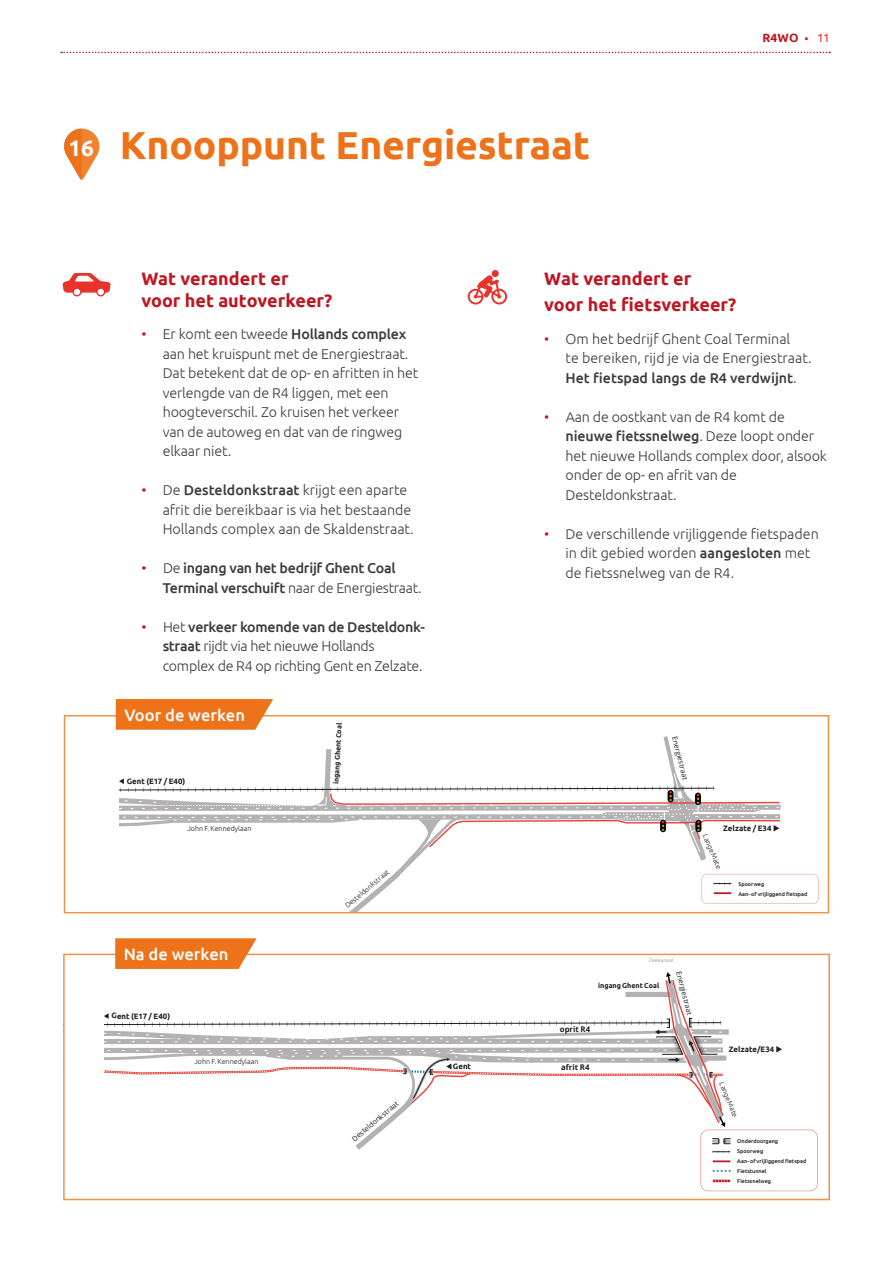
<style>
.page{position:relative;width:893px;height:1263px;background:#fff}
.page>*{position:absolute;margin:0;border:0;box-sizing:border-box;transform-origin:0 0}
.t1{font:700 39px "Ubuntu";letter-spacing:-.005em;color:#ee7219}
.t2{font:700 18px/22.5px "Ubuntu";color:#be1622}
.t3{font:500 16.5px "Ubuntu";color:#fff}
.t4{font:300 14.25px/19.5px "Ubuntu";letter-spacing:-.01em;color:#3c3c3b}
.t5{font:500 14.25px/19.5px "Ubuntu";letter-spacing:-.02em;color:#3c3c3b}
.t6{font:700 12px "Ubuntu";color:#be1622}
.t7{font:700 7.8px "Ubuntu";color:#1d1d1b}
.t8{font:700 7.8px "Open Sans";color:#1d1d1b}
.t9{font:300 7.2px "Ubuntu";color:#1d1d1b}
.t10{font:7.2px "Open Sans";color:#1d1d1b}
.t11{font:700 7.05px "Ubuntu";letter-spacing:.005em;color:#1d1d1b}
.t12{font:500 5.55px/10.1px "Ubuntu";color:#1d1d1b}
.t13{font:5.1px "Open Sans";color:#9c9b9b}
.s1{font-size:22.5px;color:#fff}
.s2{font-family:"Tisa Sans Pro";font-weight:400}
.s3{font-weight:400;color:#e7332a}
.s4{color:#be1622}
.s5{font-weight:500}
.s6{font-weight:300;color:#be1622}
.s7{font-weight:300}
</style>
<div class="page">
<svg style="left:61px;top:52px;width:769px;height:1px"></svg>
<svg style="left:64px;top:129px;width:36px;height:51px"></svg>
<svg style="left:62px;top:273px;width:49px;height:23px"></svg>
<svg style="left:468px;top:270px;width:39px;height:34px"></svg>
<div style="left:64px;top:715px;width:765px;height:198px;border:2px solid #f39147"></div>
<svg style="left:116px;top:699px;width:157px;height:31px;background:#ef7b27"></svg>
<svg style="left:74px;top:1200px;width:241px;height:1px"></svg>
<svg style="left:109px;top:736px;width:710px;height:177px"></svg>
<svg style="left:64px;top:938px;width:753px;height:261px"></svg>
<h1 class="t1" style="left:69px;top:121px;width:523px"><span class="s1">16</span> Knooppunt Energiestraat</h1>
<p class="t6" style="left:762px;top:31px;width:69px">R4WO <span class="s2">∙</span> <span class="s3">11</span></p>
<p class="t2" style="left:141px;top:267px;width:192px">Wat verandert er<br>voor het autoverkeer?</p>
<p class="t4" style="left:163px;top:324px;width:257px;text-indent:-21px"><span class="s4">•</span> Er komt een tweede <span class="s5">Hollands complex </span>aan het kruispunt met de Energiestraat.<br>Dat betekent dat de op- en afritten in het verlengde van de R4 liggen, met een hoogteverschil. Zo kruisen het verkeer van de autoweg en dat van de ringweg elkaar niet.</p>
<p class="t4" style="left:163px;top:480px;width:253px;text-indent:-21px"><span class="s4">•</span> De <span class="s5">Desteldonkstraat</span> krijgt een aparte afrit die bereikbaar is via het bestaande<br>Hollands complex aan de Skaldenstraat.</p>
<p class="t5" style="left:163px;top:558px;width:261px;text-indent:-21px"><span class="s6">•</span> <span class="s7">De</span> ingang van het bedrijf Ghent Coal<br>Terminal verschuift <span class="s7">naar de Energiestraat.</span></p>
<p class="t4" style="left:163px;top:617px;width:264px;text-indent:-21px"><span class="s4">•</span> Het <span class="s5">verkeer komende van de Desteldonk&shy;straat</span> rijdt via het nieuwe Hollands complex de R4 op richting Gent en Zelzate.</p>
<p class="t3" style="left:124px;top:704px;width:122px">Voor de werken</p>
<p class="t7" style="left:127px;top:776px;width:60px">Gent (E17 / E40)</p>
<p class="t9" style="left:187px;top:824px;width:66px">John F. Kennedylaan</p>
<p class="t3" style="left:124px;top:944px;width:106px">Na de werken</p>
<p class="t7" style="left:111px;top:1011px;width:60px">Gent (E17 / E40)</p>
<p class="t9" style="left:194px;top:1057px;width:66px">John F. Kennedylaan</p>
<p class="t11" style="left:332px;top:784px;width:63px;rotate:-87deg">ingang Ghent Coal</p>
<p class="t9" style="left:343px;top:903px;width:57px;rotate:-40deg">Desteldonkstraat</p>
<p class="t10" style="left:350px;top:1136px;width:59px;rotate:-40deg">Desteldonkstraat</p>
<p class="t7" style="left:453px;top:1062px;width:20px">Gent</p>
<p class="t2" style="left:544px;top:265px;width:194px;line-height:26.7px">Wat verandert er<br>voor het fietsverkeer?</p>
<p class="t4" style="left:566px;top:328px;width:248px;text-indent:-21px"><span class="s4">•</span> Om het bedrijf Ghent Coal Terminal<br>te bereiken, rijd je via de Energiestraat.<br><span class="s5">Het fietspad langs de R4 verdwijnt</span>.</p>
<p class="t4" style="left:566px;top:406px;width:263px;text-indent:-21px"><span class="s4">•</span> Aan de oostkant van de R4 komt de <span class="s5">nieuwe fietssnelweg</span>. Deze loopt onder het nieuwe Hollands complex door, alsook onder de op- en afrit van de<br>Desteldonkstraat.</p>
<p class="t4" style="left:566px;top:523px;width:255px;text-indent:-21px"><span class="s4">•</span> De verschillende vrijliggende fietspaden in dit gebied worden <span class="s5">aangesloten</span> met de fietssnelweg van de R4.</p>
<p class="t10" style="left:680px;top:735px;width:46px;rotate:76deg">Energiestraat</p>
<p class="t7" style="left:723px;top:823px;width:58px">Zelzate / E34 ◆</p>
<p class="t9" style="left:709px;top:833px;width:39px;rotate:68deg">Lange Mate</p>
<p class="t12" style="left:738px;top:878px;width:71px">Spoorweg<br>Aan- of vrijliggend fietspad</p>
<p class="t8" style="left:560px;top:1023px;width:32px">oprit R4</p>
<p class="t8" style="left:561px;top:1062px;width:30px">afrit R4</p>
<p class="t13" style="left:649px;top:956px;width:26px">Zeekanaal</p>
<p class="t11" style="left:598px;top:981px;width:63px">ingang Ghent Coal</p>
<p class="t10" style="left:684px;top:970px;width:46px;rotate:76deg">Energiestraat</p>
<p class="t7" style="left:729px;top:1044px;width:55px">Zelzate/E34 ◆</p>
<p class="t9" style="left:726px;top:1081px;width:39px;rotate:68deg">Lange Mate</p>
<p class="t12" style="left:737px;top:1136px;width:71px">Onderdoorgang<br>Spoorweg<br>Aan- of vrijliggend fietspad<br>Fietstunnel<br>Fietssnelweg</p>
</div>
